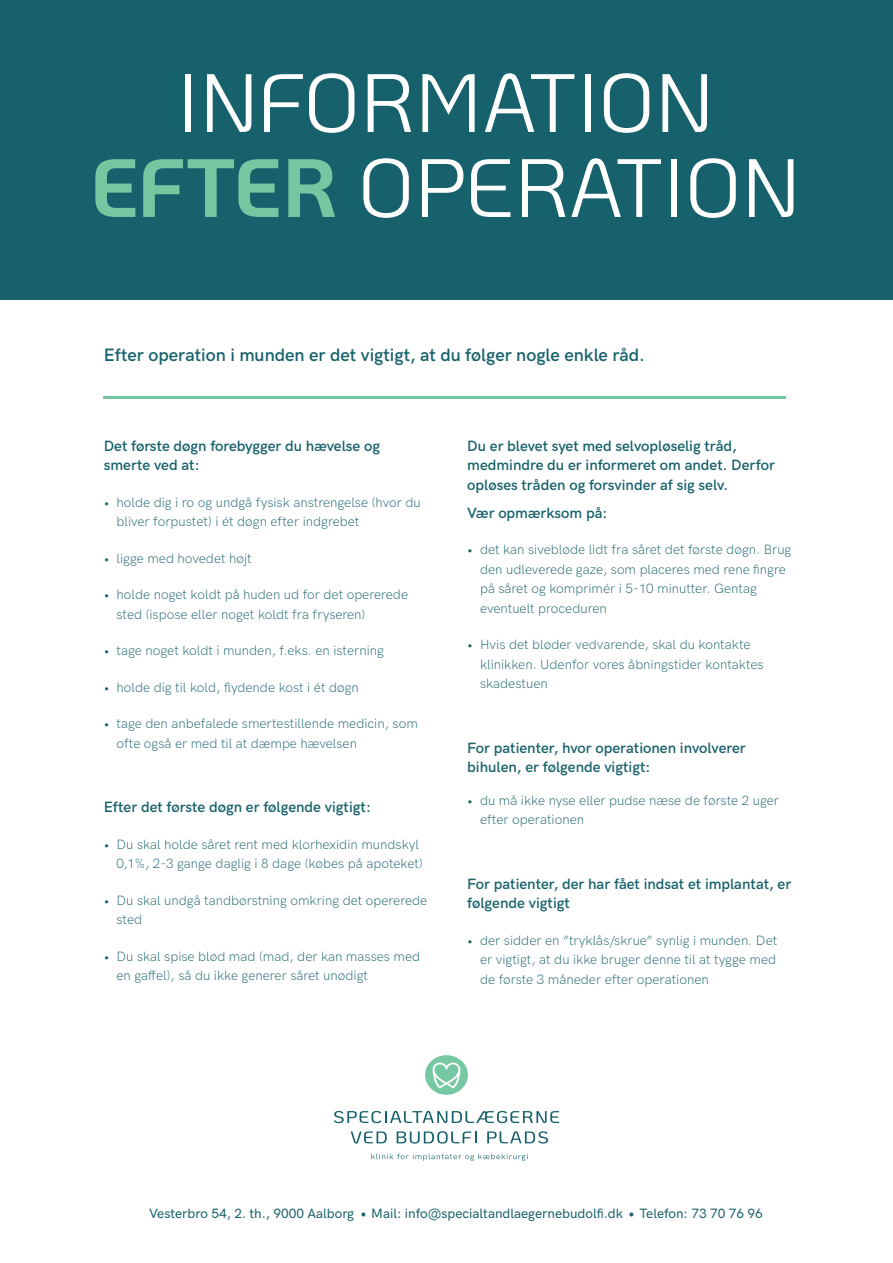
<style>
.page{position:relative;width:893px;height:1263px;background:#fff}
.page>*{position:absolute;margin:0;border:0;box-sizing:border-box;transform-origin:0 0}
.t1{font:82.5px "Ko Ho";color:#fff}
.t2{font:600 18px "HK Grotesk";color:#16616b}
.t3{font:600 15px/19.5px "HK Grotesk";color:#16616b}
.t4{font:300 13.5px/19.5px "HK Grotesk";color:#16616b}
.t5{font:500 13.5px "HK Grotesk";color:#19616b}
.s1{font-weight:700;color:#74c7a1}
.s2{font-family:"Source Sans Pro";font-weight:900}
</style>
<div class="page">
<div style="left:0;top:0;width:893px;height:300px;background:#16616b"></div>
<div style="left:425px;top:1056px;width:43px;height:39px;background:#75c8a2;border-radius:50%"></div>
<svg style="left:334px;top:1111px;width:225px;height:12px"></svg>
<svg style="left:351px;top:1131px;width:36px;height:12px"></svg>
<svg style="left:397px;top:1131px;width:80px;height:12px"></svg>
<svg style="left:487px;top:1131px;width:61px;height:12px"></svg>
<svg style="left:371px;top:1154px;width:157px;height:7px"></svg>
<svg style="left:433px;top:1062px;width:27px;height:26px"></svg>
<hr style="left:104px;top:396px;width:682px;height:3px;background:#74c7a1">
<p class="t1" style="left:177px;top:38px;width:538px">INFORMATION</p>
<p class="t1" style="left:91px;top:123px;width:711px"><span class="s1">EFTER</span> OPERATION</p>
<p class="t2" style="left:104px;top:342px;width:543px">Efter operation i munden er det vigtigt, at du følger nogle enkle råd.</p>
<p class="t3" style="left:104px;top:435px;width:278px">Det første døgn forebygger du hævelse og smerte ved at:</p>
<p class="t4" style="left:116px;top:491px;width:306px;text-indent:-13px">• holde dig i ro og undgå fysisk anstrengelse (hvor du bliver forpustet) i ét døgn efter indgrebet</p>
<p class="t4" style="left:104px;top:547px;width:150px">• ligge med hovedet højt</p>
<p class="t4" style="left:116px;top:584px;width:293px;text-indent:-13px">• holde noget koldt på huden ud for det opererede sted (ispose eller noget koldt fra fryseren)</p>
<p class="t4" style="left:104px;top:640px;width:282px">• tage noget koldt i munden, f.eks. en isterning</p>
<p class="t4" style="left:104px;top:676px;width:257px">• holde dig til kold, flydende kost i ét døgn</p>
<p class="t4" style="left:116px;top:713px;width:303px;text-indent:-13px">• tage den anbefalede smertestillende medicin, som ofte også er med til at dæmpe hævelsen</p>
<p class="t3" style="left:104px;top:796px;width:269px">Efter det første døgn er følgende vigtigt:</p>
<p class="t4" style="left:104px;top:833px;width:321px;text-align:right">• Du skal holde såret rent med klorhexidin mundskyl<br>0,1%, 2-3 gange daglig i 8 dage (købes på apoteket)</p>
<p class="t4" style="left:116px;top:889px;width:312px;text-indent:-13px">• Du skal undgå tandbørstning omkring det opererede sted</p>
<p class="t4" style="left:116px;top:945px;width:305px;text-indent:-13px">• Du skal spise blød mad (mad, der kan masses med en gaffel), så du ikke generer såret unødigt</p>
<p class="t3" style="left:467px;top:435px;width:309px">Du er blevet syet med selvopløselig tråd, medmindre du er informeret om andet. Derfor opløses tråden og forsvinder af sig selv.</p>
<p class="t3" style="left:467px;top:502px;width:141px">Vær opmærksom på:</p>
<p class="t4" style="left:480px;top:539px;width:313px;text-indent:-13px">• det kan sivebløde lidt fra såret det første døgn. Brug den udleverede gaze, som placeres med rene fingre på såret og komprimér i 5-10 minutter. Gentag eventuelt proceduren</p>
<p class="t4" style="left:480px;top:634px;width:285px;text-indent:-13px">• Hvis det bløder vedvarende, skal du kontakte klinikken. Udenfor vores åbningstider kontaktes skadestuen</p>
<p class="t3" style="left:467px;top:737px;width:280px">For patienter, hvor operationen involverer bihulen, er følgende vigtigt:</p>
<p class="t4" style="left:480px;top:789px;width:301px;text-indent:-13px">• du må ikke nyse eller pudse næse de første 2 uger efter operationen</p>
<p class="t3" style="left:467px;top:872px;width:325px">For patienter, der har fået indsat et implantat, er følgende vigtigt</p>
<p class="t4" style="left:480px;top:929px;width:299px;text-align:justify;text-indent:-13px">• der sidder en ”tryklås/skrue” synlig i munden. Det er vigtigt, at du ikke bruger denne til at tygge med de første 3 måneder efter operationen</p>
<p class="t5" style="left:149px;top:1203px;width:615px">Vesterbro 54, 2. th., 9000 Aalborg <span class="s2">•</span> Mail: info@specialtandlaegernebudolfi.dk <span class="s2">•</span> Telefon: 73 70 76 96</p>
</div>
